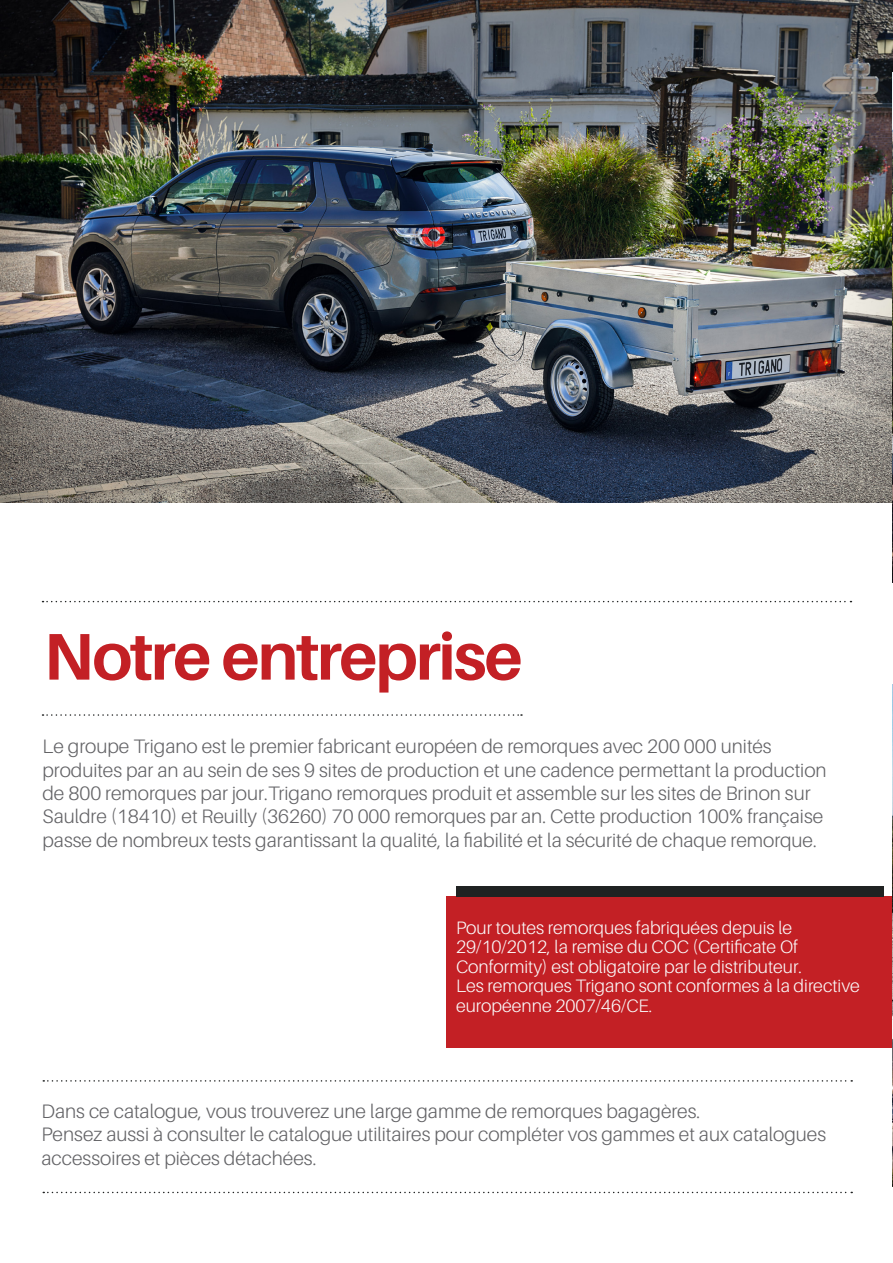
<style>
.page{position:relative;width:893px;height:1263px;background:#fff}
.page>*{position:absolute;margin:0;border:0;box-sizing:border-box;transform-origin:0 0}
.head_2{font:700 66px "Aileron";letter-spacing:-.04em;color:#c32025}
.text_gray{font:300 19.5px/23.4px "Aileron";color:#636366}
.text_gray-2{font:300 18px/19.5px "Aileron";color:#fafafa}
</style>
<div class="page">
<div style="left:446px;top:896px;width:447px;height:152px;background:#c32025"></div>
<svg style="left:43px;top:714px;width:479px;height:2px"></svg>
<svg style="left:43px;top:601px;width:808px;height:1px"></svg>
<svg style="left:43px;top:1080px;width:809px;height:2px"></svg>
<svg style="left:43px;top:1192px;width:809px;height:1px"></svg>
<div style="left:456px;top:887px;width:427px;height:10px;background:#202222"></div>
<img style="left:0;top:0;width:893px;height:502px">
<img style="left:892px;top:72px;width:1px;height:510px">
<img style="left:892px;top:684px;width:1px;height:502px">
<p class="head_2" style="left:44px;top:620px;width:481px">Notre entreprise</p>
<p class="text_gray" style="left:43px;top:735px;width:786px">Le groupe Trigano est le premier fabricant européen de remorques avec 200 000 unités produites par an au sein de ses 9 sites de production et une cadence permettant la production de 800 remorques par jour.Trigano remorques produit et assemble sur les sites de Brinon sur Sauldre (18410) et Reuilly (36260) 70 000 remorques par an. Cette production 100% française passe de nombreux tests garantissant la qualité, la fiabilité et la sécurité de chaque remorque.</p>
<p class="text_gray-2" style="left:456px;top:918px;width:405px">Pour toutes remorques fabriquées depuis le 29/10/2012, la remise du COC (Certificate Of Conformity) est obligatoire par le distributeur.<br>Les remorques Trigano sont conformes à la directive européenne 2007/46/CE.</p>
<p class="text_gray" style="left:42px;top:1099px;width:786px">Dans ce catalogue, vous trouverez une large gamme de remorques bagagères.<br>Pensez aussi à consulter le catalogue utilitaires pour compléter vos gammes et aux catalogues accessoires et pièces détachées.</p>
</div>
